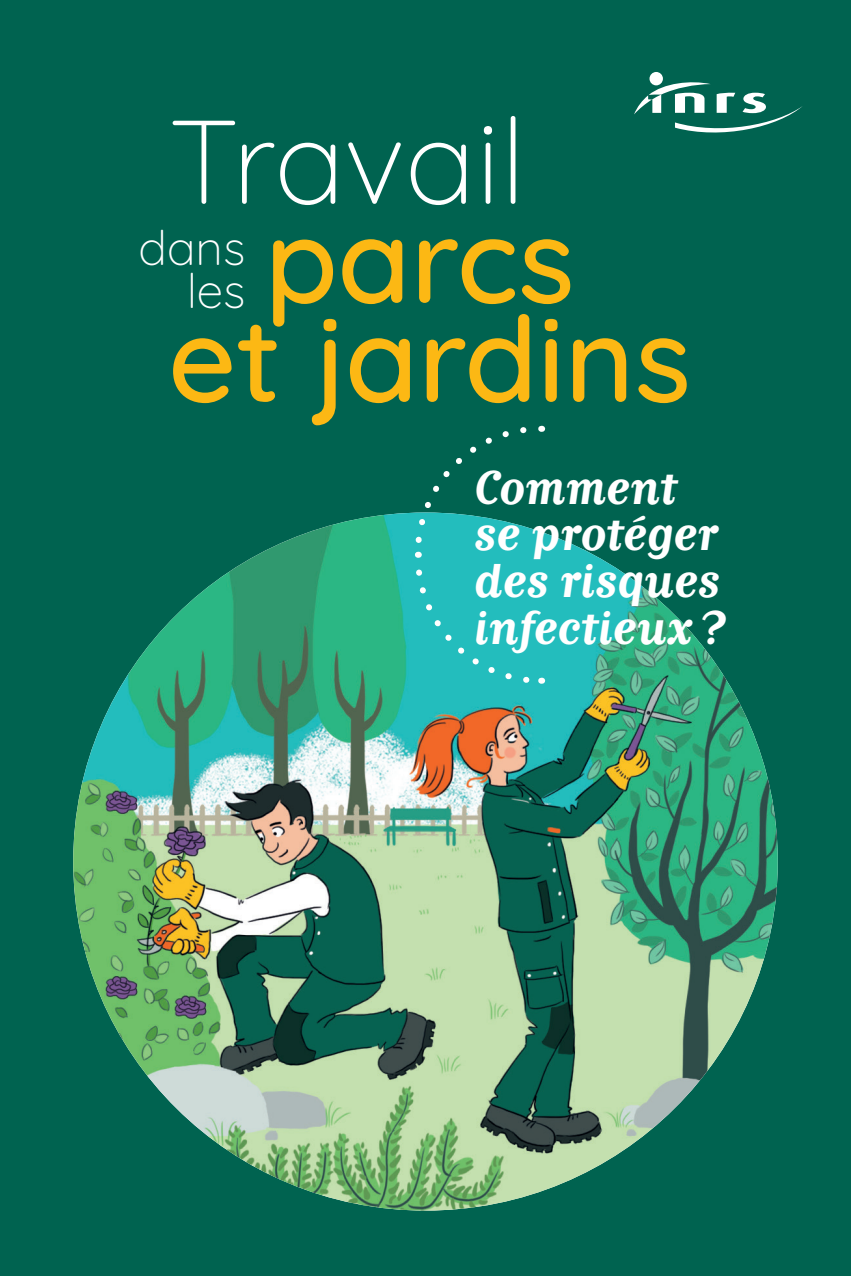
<style>
.page{position:relative;width:851px;height:1276px;background:#fff}
.page>*{position:absolute;margin:0;border:0;box-sizing:border-box;transform-origin:0 0}
.t1{font:500 118.8px "Quicksand";color:#fcb814}
.t2{font:300 118.8px "Quicksand";letter-spacing:-.005em;color:#fff}
.t3{font:300 48px/42.3px "Quicksand";color:#fff;text-align:right}
.t4{font:italic 700 46.8px/46.8px "Matrix IIOT";color:#fff}
</style>
<div class="page">
<div style="left:0;top:0;width:850px;height:1276px;background:#006350"></div>
<div style="left:649px;top:72px;width:13px;height:13px;background:#fff;border-radius:50%"></div>
<svg style="left:634px;top:80px;width:168px;height:52px"></svg>
<img style="left:73px;top:512px;width:704px;height:698px">
<svg style="left:411px;top:427px;width:119px;height:131px"></svg>
<div style="left:412px;top:566px;width:130px;height:121px;background:#23bdbd"></div>
<p class="t2" style="left:168px;top:70px;width:359px">Travail</p>
<p class="t1" style="left:265px;top:165px;width:311px">parcs</p>
<p class="t3" style="left:138px;top:222px;width:109px">dans les</p>
<p class="t1" style="left:168px;top:264px;width:524px">et jardins</p>
<p class="t4" style="left:474px;top:462px;width:253px">Comment se protéger des risques infectieux?</p>
</div>
